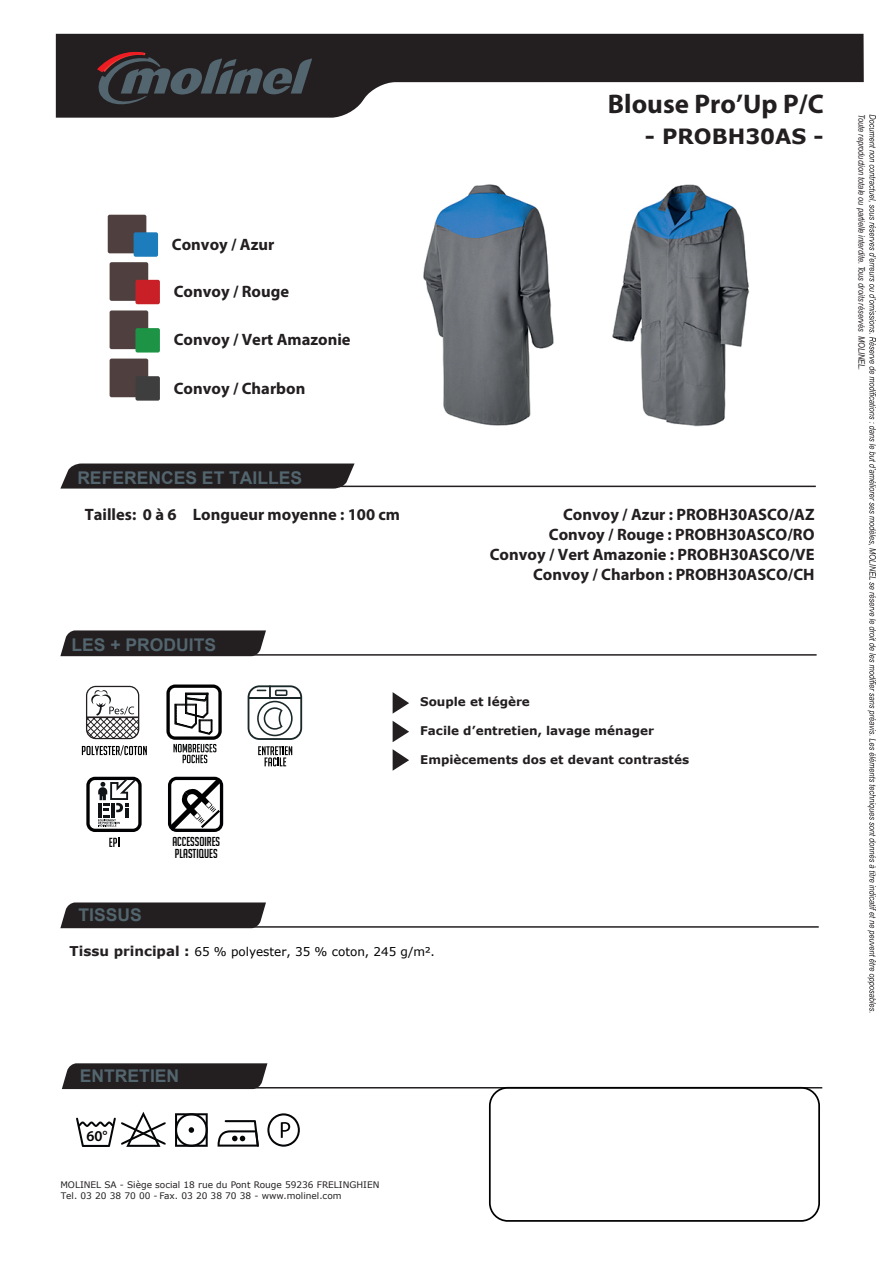
<style>
.page{position:relative;width:893px;height:1263px;background:#fff}
.page>*{position:absolute;margin:0;border:0;box-sizing:border-box;transform-origin:0 0}
.t1{font:700 27px "Myriad Pro";color:#231f20}
.t2{font:700 21px "Verdana";color:#231f20}
.t3{font:700 17.55px "Arial";color:#53656e}
.t4{font:700 16.5px/19.8px "Myriad Pro";color:#231f20;text-align:right}
.t5{font:600 15px "Myriad Pro";color:#000001}
.t6{font:12.75px/11.9px "Big Noodle Titling";color:#000001}
.t7{font:700 12px "Verdana";color:#231f20}
.t8{font:12px "Verdana";color:#000}
.t9{font:9px/10.8px "Verdana";color:#231f20}
.t10{font:italic 9px "Arial Narrow";color:#231f20}
.s1{font-weight:700;font-size:13.5px;color:#231f20}
</style>
<div class="page">
<svg style="left:56px;top:34px;width:808px;height:84px;fill:#231f20"></svg>
<svg style="left:97px;top:50px;width:215px;height:58px;background:#353438"></svg>
<hr style="left:65px;top:486px;width:751px;height:1px;background:#231f20">
<svg style="left:60px;top:463px;width:294px;height:26px;background:#322f30"></svg>
<hr style="left:62px;top:926px;width:757px;height:2px;background:#231f20">
<svg style="left:60px;top:902px;width:206px;height:26px;background:#2f2b2c"></svg>
<svg style="left:868px;top:115px;width:8px;height:897px"></svg>
<div style="left:108px;top:215px;width:38px;height:38px;background:#4f403f;border-radius:2px"></div>
<div style="left:134px;top:232px;width:24px;height:25px;background:#1d7cbb;border-radius:2px"></div>
<div style="left:110px;top:262px;width:38px;height:39px;background:#4f403f;border-radius:2px"></div>
<div style="left:135px;top:280px;width:25px;height:24px;background:#c82026;border-radius:2px"></div>
<div style="left:110px;top:310px;width:38px;height:39px;background:#4f403f;border-radius:2px"></div>
<div style="left:135px;top:328px;width:25px;height:24px;background:#1d9345;border-radius:2px"></div>
<div style="left:110px;top:359px;width:38px;height:38px;background:#4f403f;border-radius:2px"></div>
<div style="left:135px;top:376px;width:25px;height:25px;background:#3e3e3f;border-radius:2px"></div>
<hr style="left:62px;top:654px;width:755px;height:2px;background:#231f20">
<svg style="left:60px;top:630px;width:206px;height:26px;background:#2f2b2c"></svg>
<svg style="left:393px;top:692px;width:16px;height:22px"></svg>
<svg style="left:393px;top:721px;width:16px;height:21px"></svg>
<svg style="left:393px;top:749px;width:16px;height:22px"></svg>
<svg style="left:86px;top:686px;width:53px;height:53px"></svg>
<svg style="left:82px;top:745px;width:65px;height:11px"></svg>
<svg style="left:166px;top:684px;width:56px;height:79px"></svg>
<svg style="left:248px;top:685px;width:54px;height:55px"></svg>
<svg style="left:258px;top:746px;width:34px;height:20px"></svg>
<hr style="left:64px;top:1087px;width:758px;height:1px;background:#231f20">
<svg style="left:62px;top:1063px;width:205px;height:26px;background:#2d292a"></svg>
<div style="left:489px;top:1087px;width:331px;height:135px;border:2px solid #000001;border-radius:18px"></div>
<img style="left:423px;top:184px;width:131px;height:242px">
<img style="left:612px;top:184px;width:138px;height:243px">
<svg style="left:76px;top:1112px;width:90px;height:35px"></svg>
<svg style="left:175px;top:1113px;width:33px;height:34px"></svg>
<svg style="left:218px;top:1120px;width:41px;height:27px"></svg>
<svg style="left:267px;top:1113px;width:33px;height:34px"></svg>
<svg style="left:109px;top:838px;width:10px;height:9px"></svg>
<svg style="left:86px;top:777px;width:56px;height:55px"></svg>
<svg style="left:168px;top:777px;width:55px;height:55px"></svg>
<p class="t4" style="left:172px;top:234px;width:104px">Convoy / Azur</p>
<p class="t4" style="left:174px;top:281px;width:117px">Convoy / Rouge</p>
<p class="t4" style="left:174px;top:329px;width:178px">Convoy / Vert Amazonie</p>
<p class="t4" style="left:174px;top:378px;width:133px">Convoy / Charbon</p>
<h1 class="t1" style="left:608px;top:86px;width:217px">Blouse Pro’Up P/C</h1>
<p class="t2" style="left:645px;top:121px;width:180px">- PROBH30AS -</p>
<p class="t3" style="left:77px;top:465px;width:226px">REFERENCES ET TAILLES</p>
<p class="t4" style="left:85px;top:504px;width:317px">Tailles: 0 à 6 Longueur moyenne : 100 cm</p>
<p class="t4" style="left:490px;top:504px;width:326px">Convoy / Azur : PROBH30ASCO/AZ<br>Convoy / Rouge : PROBH30ASCO/RO Convoy / Vert Amazonie : PROBH30ASCO/VE Convoy / Charbon : PROBH30ASCO/CH</p>
<p class="t3" style="left:71px;top:632px;width:146px">LES + PRODUITS</p>
<p class="t6" style="left:172px;top:835px;width:49px">ACCESSOIRES<br>PLASTIQUES</p>
<p class="t7" style="left:420px;top:693px;width:111px">Souple et légère</p>
<p class="t7" style="left:420px;top:722px;width:235px">Facile d’entretien, lavage ménager</p>
<p class="t7" style="left:420px;top:751px;width:270px">Empiècements dos et devant contrastés</p>
<p class="t3" style="left:78px;top:903px;width:65px">TISSUS</p>
<p class="t8" style="left:70px;top:943px;width:367px"><span class="s1">Tissu principal :</span> 65 % polyester, 35 % coton, 245 g/m2.</p>
<p class="t10" style="left:868px;top:114px;width:257px;rotate:90deg">Toute reproduction totale ou partielle interdite. Tous droits réservés MOLINEL.</p>
<p class="t3" style="left:80px;top:1063px;width:101px">ENTRETIEN</p>
<p class="t5" style="left:87px;top:1126px;width:23px">60°</p>
<p class="t9" style="left:60px;top:1179px;width:321px">MOLINEL SA - Siège social 18 rue du Pont Rouge 59236 FRELINGHIEN<br>Tel. 03 20 38 70 00 - Fax. 03 20 38 70 38 - www.molinel.com</p>
</div>
